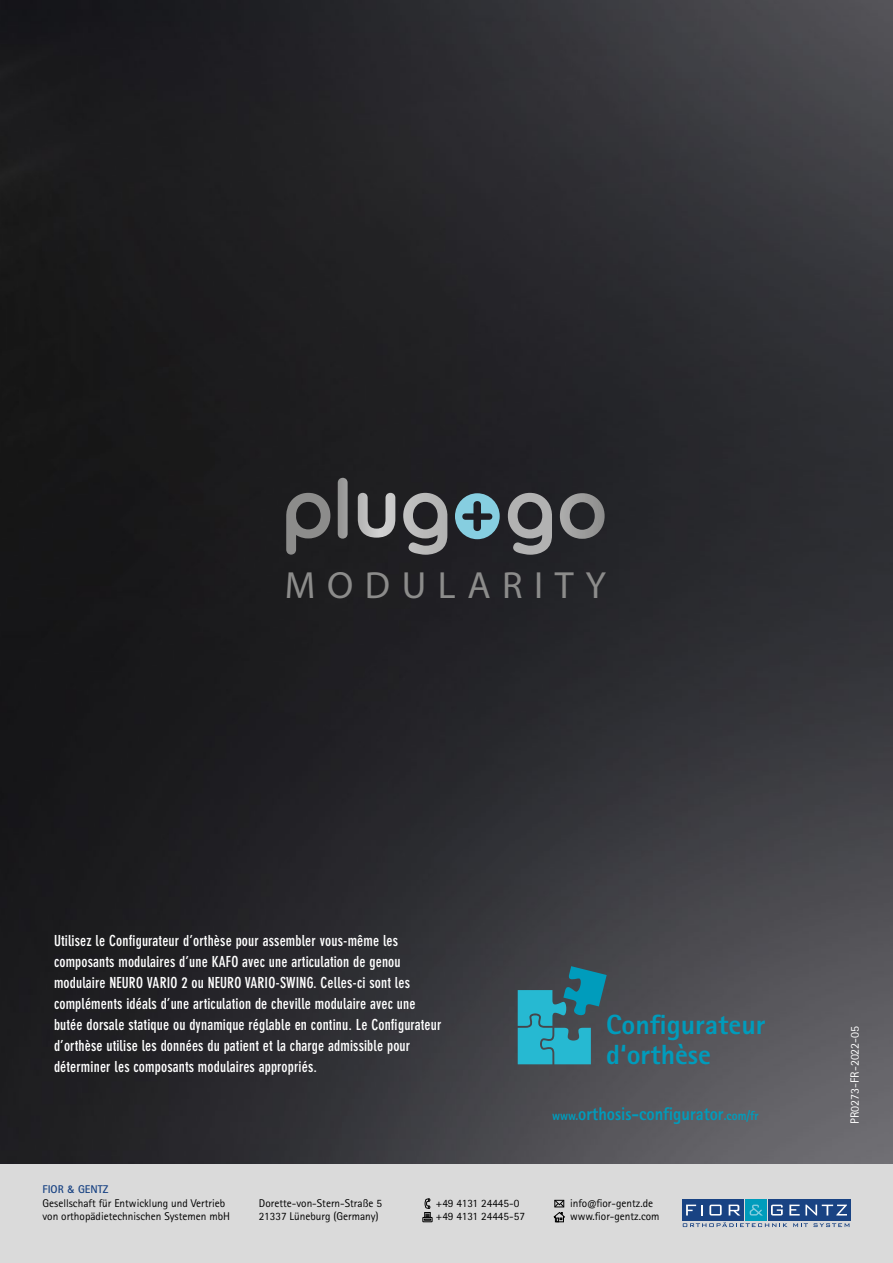
<style>
.page{position:relative;width:893px;height:1263px;background:#fff}
.page>*{position:absolute;margin:0;border:0;box-sizing:border-box;transform-origin:0 0}
.t1{font:700 37.95px "DIN Alternate";letter-spacing:.305em;color:#8c8c8b}
.t2{font:800 27.75px/30px "Rotis Sans Serif Pro";color:#009cbc}
.t3{font:800 18.3px "Rotis Sans Serif Pro";color:#009cbc;scale:.9 1}
.t4{font:700 condensed 15px/21px "DIN Neuzeit Grotesk Std";letter-spacing:.01em;color:#fff}
.t5{font:800 13.05px "Rotis Sans Serif Pro";color:#009cbc;scale:.9 1}
.t6{font:12px "Rotis Sans Serif Pro";color:#fff}
.t7{font:11.25px/13.5px "Rotis Sans Serif Pro";color:#000}
.s1{font-size:13.05px}
.s2{font-weight:700;color:#194383}
.s3{font-family:"DINOT";font-weight:500;font-size:10.5px;color:#194383}
</style>
<div class="page">
<img style="left:0;top:0;width:893px;height:1164px">
<div style="left:0;top:1164px;width:893px;height:99px;background:#dadada"></div>
<div style="left:745px;top:1199px;width:21px;height:21px;background:#009cbc"></div>
<div style="left:768px;top:1199px;width:82px;height:21px;background:#194383"></div>
<div style="left:682px;top:1199px;width:62px;height:21px;background:#194383"></div>
<svg style="left:683px;top:1222px;width:104px;height:5px"></svg>
<svg style="left:793px;top:1223px;width:56px;height:4px"></svg>
<svg style="left:750px;top:1204px;width:12px;height:11px"></svg>
<svg style="left:771px;top:1204px;width:12px;height:11px"></svg>
<svg style="left:789px;top:1204px;width:58px;height:11px"></svg>
<svg style="left:686px;top:1204px;width:16px;height:11px"></svg>
<svg style="left:709px;top:1204px;width:13px;height:11px"></svg>
<svg style="left:729px;top:1204px;width:11px;height:11px"></svg>
<svg style="left:422px;top:1198px;width:10px;height:24px"></svg>
<svg style="left:554px;top:1200px;width:11px;height:22px"></svg>
<img style="left:289px;top:478px;width:263px;height:77px">
<svg style="left:455px;top:493px;width:45px;height:46px;background:#5d8996"></svg>
<svg style="left:518px;top:966px;width:89px;height:98px;background:#2e8394"></svg>
<h1 class="t1" style="left:285px;top:562px;width:323px">MODULARITY</h1>
<p class="t4" style="left:54px;top:930px;width:389px">Utilisez le Configurateur d’orthèse pour assembler vous-même les composants modulaires d’une KAFO avec une articulation de genou modulaire NEURO VARIO 2 ou NEURO VARIO-SWING. Celles-ci sont les compléments idéals d’une articulation de cheville modulaire avec une butée dorsale statique ou dynamique réglable en continu. Le Configurateur d’orthèse utilise les données du patient et la charge admissible pour déterminer les composants modulaires appropriés.</p>
<h2 class="t2" style="left:606px;top:1009px;width:161px">Configurateur d‘orthèse</h2>
<p class="t3" style="left:552px;top:1102px;width:192px"><span class="s1">www.</span>orthosis-configurator</p>
<p class="t5" style="left:724px;top:1108px;width:40px">.com/fr</p>
<p class="t7" style="left:43px;top:1183px;width:189px"><span class="s2">FIOR</span> <span class="s3">&amp;</span> <span class="s2">GENTZ<br></span>Gesellschaft für Entwicklung und Vertrieb von orthopädietechnischen Systemen mbH</p>
<p class="t7" style="left:259px;top:1196px;width:125px">Dorette-von-Stern-Straße 5<br>21337 Lüneburg (Germany)</p>
<p class="t7" style="left:436px;top:1196px;width:91px">+49 4131 24445-0 +49 4131 24445-57</p>
<p class="t7" style="left:570px;top:1196px;width:91px">info@fior-gentz.de www.fior-gentz.com</p>
<p class="t6" style="left:848px;top:1124px;width:99px;rotate:-90deg">PR0273-FR-2022-05</p>
</div>
